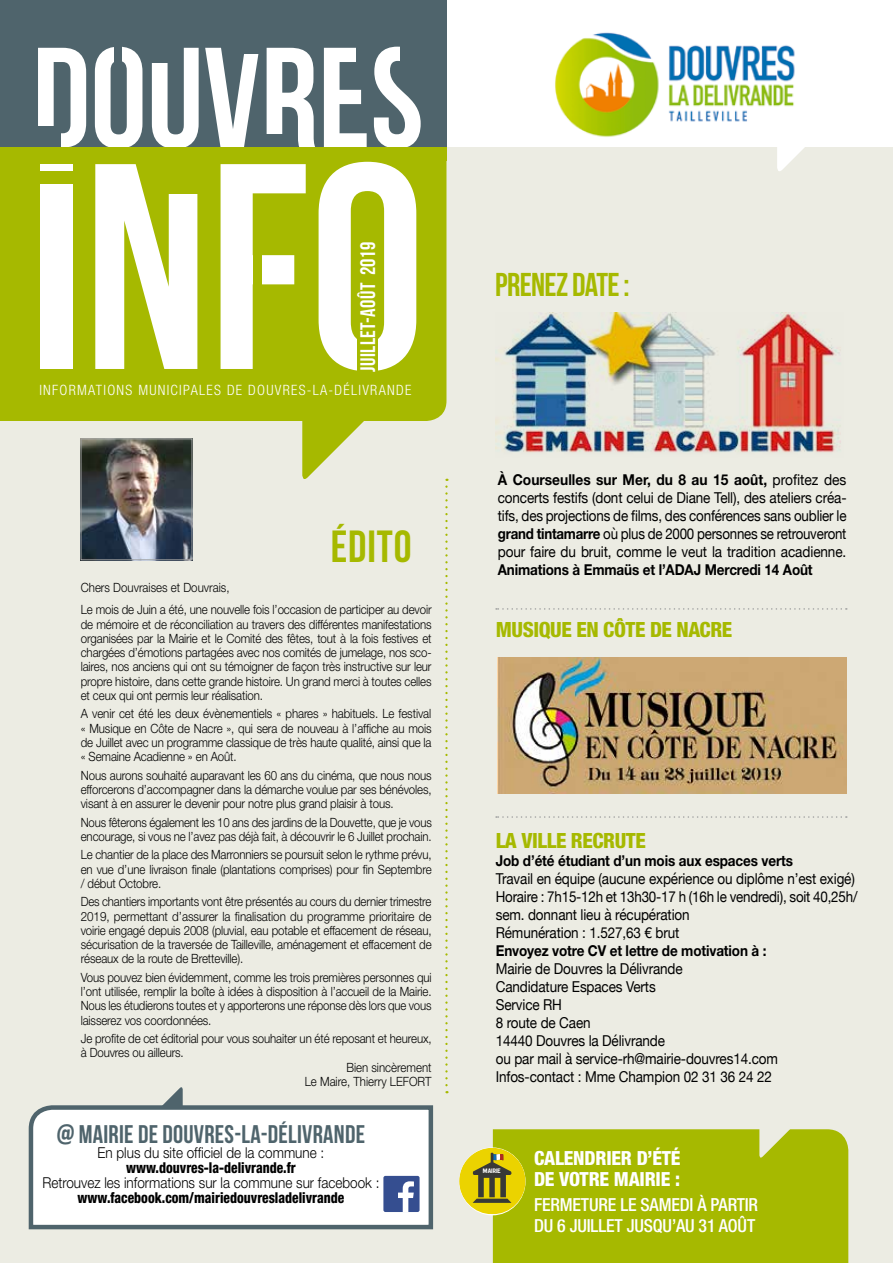
<style>
.page{position:relative;width:893px;height:1263px;background:#fff}
.page>*{position:absolute;margin:0;border:0;box-sizing:border-box;transform-origin:0 0}
.t1{font:292.65px "Bebas Neue";color:#fff}
.t2{font:142.5px "Bebas Neue";color:#fff}
.t3{font:45px "Bebas Neue";letter-spacing:.02em;color:#a6b900}
.t4{font:33px "Bebas Neue";letter-spacing:-.02em;color:#a6b900}
.t5{font:25.5px "Bebas Neue";letter-spacing:.01em;color:#4f646c}
.t6{font:800 condensed 21px "Helvetica Neue";letter-spacing:-.02em;color:#a6b900}
.t7{font:21px "Bebas Neue";letter-spacing:.02em;color:#fff}
.t8{font:800 condensed 19.5px/21px "Helvetica Neue";letter-spacing:-.01em;color:#fff}
.t9{font:500 condensed 18px/21px "Helvetica Neue";letter-spacing:-.01em;color:#fff}
.t10{font:15px/18px "Helvetica Neue";letter-spacing:-.01em;color:#000;scale:.9 1}
.t11{font:15px/18px "Helvetica Neue";letter-spacing:-.01em;color:#000;text-align:justify;scale:.92 1}
.t12{font:700 15px "Helvetica Neue";letter-spacing:-.01em;color:#000;scale:.9 1}
.t13{font:300 15px "Helvetica Neue";color:#000;scale:.9 1}
.t14{font:800 condensed 15px "Helvetica Neue";color:#000;scale:.9 1}
.t15{font:300 condensed 14.25px "Helvetica Neue";letter-spacing:.09em;color:#fff}
.t16{font:300 12.75px/14.2px "Helvetica Neue";letter-spacing:-.01em;color:#000;text-align:justify;scale:.9 1}
.t17{font:300 12.75px/14.2px "Helvetica Neue";letter-spacing:-.01em;color:#000;scale:.89 1}
.t18{font:6.3px "Caracteres L1";color:#fff}
.s1{font-weight:700}
</style>
<div class="page">
<div style="left:0;top:147px;width:893px;height:1116px;background:#ecece3"></div>
<div style="left:0;top:161px;width:446px;height:260px;background:#a6b900"></div>
<div style="left:0;top:0;width:446px;height:147px;background:#4f646c"></div>
<svg style="left:302px;top:403px;width:80px;height:76px"></svg>
<div style="left:28px;top:171px;width:50px;height:13px;background:#a6b900"></div>
<div style="left:357px;top:300px;width:21px;height:75px;background:#a6b900"></div>
<div style="left:158px;top:158px;width:51px;height:35px;background:#a6b900"></div>
<div style="left:253px;top:254px;width:9px;height:31px;background:#a6b900"></div>
<div style="left:0;top:147px;width:446px;height:14px;background:#a6b900"></div>
<svg style="left:777px;top:147px;width:28px;height:24px"></svg>
<img style="left:555px;top:32px;width:240px;height:105px">
<svg style="left:445px;top:479px;width:3px;height:614px"></svg>
<img style="left:83px;top:441px;width:107px;height:117px">
<div style="left:81px;top:439px;width:111px;height:121px;border:1px solid #9d9e9e"></div>
<svg style="left:165px;top:1087px;width:18px;height:16px"></svg>
<svg style="left:28px;top:1103px;width:406px;height:127px;background:#eeeff0"></svg>
<div style="left:383px;top:1176px;width:37px;height:36px;background:#354e90;border-radius:2px"></div>
<svg style="left:398px;top:1181px;width:16px;height:31px"></svg>
<img style="left:496px;top:313px;width:345px;height:140px">
<img style="left:498px;top:657px;width:349px;height:136px">
<div style="left:493px;top:1129px;width:355px;height:134px;background:#a6b900"></div>
<svg style="left:759px;top:1129px;width:49px;height:31px"></svg>
<svg style="left:459px;top:1148px;width:66px;height:66px;background:#bfb329"></svg>
<svg style="left:496px;top:608px;width:351px;height:2px"></svg>
<svg style="left:496px;top:816px;width:351px;height:2px"></svg>
<h2 class="t2" style="left:32px;top:20px;width:393px">DOUVRES</h2>
<h1 class="t1" style="left:28px;top:107px;width:399px">INFO</h1>
<p class="t15" style="left:39px;top:382px;width:373px">INFORMATIONS MUNICIPALES DE DOUVRES-LA-DÉLIVRANDE</p>
<h3 class="t7" style="left:357px;top:372px;width:131px;rotate:-90deg">JUILLET-AOÛT 2019</h3>
<h3 class="t3" style="left:331px;top:522px;width:82px">ÉDITO</h3>
<p class="t16" style="left:81px;top:575px;width:391px;line-height:22.8px">Chers Douvraises et Douvrais,<br>Le mois de Juin a été, une nouvelle fois l’occasion de participer au devoir</p>
<p class="t16" style="left:81px;top:617px;width:391px">de mémoire et de réconciliation au travers des différentes manifestations organisées par la Mairie et le Comité des fêtes, tout à la fois festives et chargées d’émotions partagées avec nos comités de jumelage, nos sco&shy;laires, nos anciens qui ont su témoigner de façon très instructive sur leur propre histoire, dans cette grande histoire. Un grand merci à toutes celles et ceux qui ont permis leur réalisation.</p>
<p class="t16" style="left:81px;top:706px;width:391px">A venir cet été les deux évènementiels « phares » habituels. Le festival « Musique en Côte de Nacre », qui sera de nouveau à l’affiche au mois de Juillet avec un programme classique de très haute qualité, ainsi que la « Semaine Acadienne » en Août.</p>
<p class="t16" style="left:81px;top:768px;width:391px">Nous aurons souhaité auparavant les 60 ans du cinéma, que nous nous efforcerons d’accompagner dans la démarche voulue par ses bénévoles, visant à en assurer le devenir pour notre plus grand plaisir à tous.</p>
<p class="t17" style="left:81px;top:815px;width:396px">Nous fêterons également les 10 ans des jardins de la Douvette, que je vous encourage, si vous ne l’avez pas déjà fait, à découvrir le 6 Juillet prochain.</p>
<p class="t16" style="left:81px;top:847px;width:391px">Le chantier de la place des Marronniers se poursuit selon le rythme prévu, en vue d’une livraison finale (plantations comprises) pour fin Septembre / début Octobre.</p>
<p class="t16" style="left:81px;top:894px;width:391px">Des chantiers importants vont être présentés au cours du dernier trimestre 2019, permettant d’assurer la finalisation du programme prioritaire de voirie engagé depuis 2008 (pluvial, eau potable et effacement de réseau, sécurisation de la traversée de Tailleville, aménagement et effacement de réseaux de la route de Bretteville).</p>
<p class="t16" style="left:81px;top:970px;width:391px">Vous pouvez bien évidemment, comme les trois premières personnes qui l’ont utilisée, remplir la boîte à idées à disposition à l’accueil de la Mairie.<br>Nous les étudierons toutes et y apporterons une réponse dès lors que vous laisserez vos coordonnées.</p>
<p class="t16" style="left:81px;top:1031px;width:391px">Je profite de cet éditorial pour vous souhaiter un été reposant et heureux,</p>
<p class="t16" style="left:81px;top:1045px;width:116px">à Douvres ou ailleurs.</p>
<p class="t16" style="left:346px;top:1060px;width:96px">Bien sincèrement</p>
<p class="t16" style="left:305px;top:1074px;width:142px">Le Maire, Thierry LEFORT</p>
<h3 class="t5" style="left:57px;top:1120px;width:310px">@ MAIRIE DE DOUVRES-LA-DÉLIVRANDE</h3>
<p class="t13" style="left:98px;top:1143px;width:253px">En plus du site officiel de la commune :</p>
<p class="t14" style="left:126px;top:1158px;width:190px">www.douvres-la-delivrande.fr</p>
<p class="t13" style="left:42px;top:1173px;width:376px">Retrouvez les informations sur la commune sur facebook :</p>
<p class="t14" style="left:78px;top:1188px;width:298px">www.facebook.com/mairiedouvresladelivrande</p>
<h3 class="t4" style="left:495px;top:267px;width:136px">PRENEZ DATE :</h3>
<p class="t11" style="left:498px;top:472px;width:381px"><span class="s1">À Courseulles sur Mer, du 8 au 15 août,</span> profitez des concerts festifs (dont celui de Diane Tell), des ateliers créa&shy;tifs, des projections de films, des conférences sans oublier le <span class="s1">grand tintamarre</span> où plus de 2000 personnes se retrouveront pour faire du bruit, comme le veut la tradition acadienne.</p>
<p class="t12" style="left:498px;top:560px;width:351px">Animations à Emmaüs et l’ADAJ Mercredi 14 Août</p>
<h3 class="t6" style="left:496px;top:617px;width:238px">MUSIQUE EN CÔTE DE NACRE</h3>
<h3 class="t6" style="left:496px;top:827px;width:152px">LA VILLE RECRUTE</h3>
<p class="t12" style="left:496px;top:851px;width:332px">Job d’été étudiant d’un mois aux espaces verts</p>
<p class="t10" style="left:496px;top:870px;width:403px">Travail en équipe (aucune expérience ou diplôme n’est exigé)<br>Horaire : 7h15-12h et 13h30-17 h (16h le vendredi), soit 40,25h/ sem. donnant lieu à récupération<br>Rémunération : 1.527,63 € brut</p>
<p class="t12" style="left:496px;top:941px;width:302px">Envoyez votre CV et lettre de motivation à :</p>
<p class="t10" style="left:496px;top:960px;width:315px">Mairie de Douvres la Délivrande<br>Candidature Espaces Verts<br>Service RH<br>8 route de Caen<br>14440 Douvres la Délivrande<br>ou par mail à service-rh@mairie-douvres14.com<br>Infos-contact : Mme Champion 02 31 36 24 22</p>
<p class="t18" style="left:483px;top:1166px;width:19px">MAIRIE</p>
<h3 class="t8" style="left:534px;top:1147px;width:148px">CALENDRIER D’ÉTÉ<br>DE VOTRE MAIRIE :</h3>
<h3 class="t9" style="left:534px;top:1194px;width:226px">FERMETURE LE SAMEDI À PARTIR<br>DU 6 JUILLET JUSQU’AU 31 AOÛT</h3>
</div>
